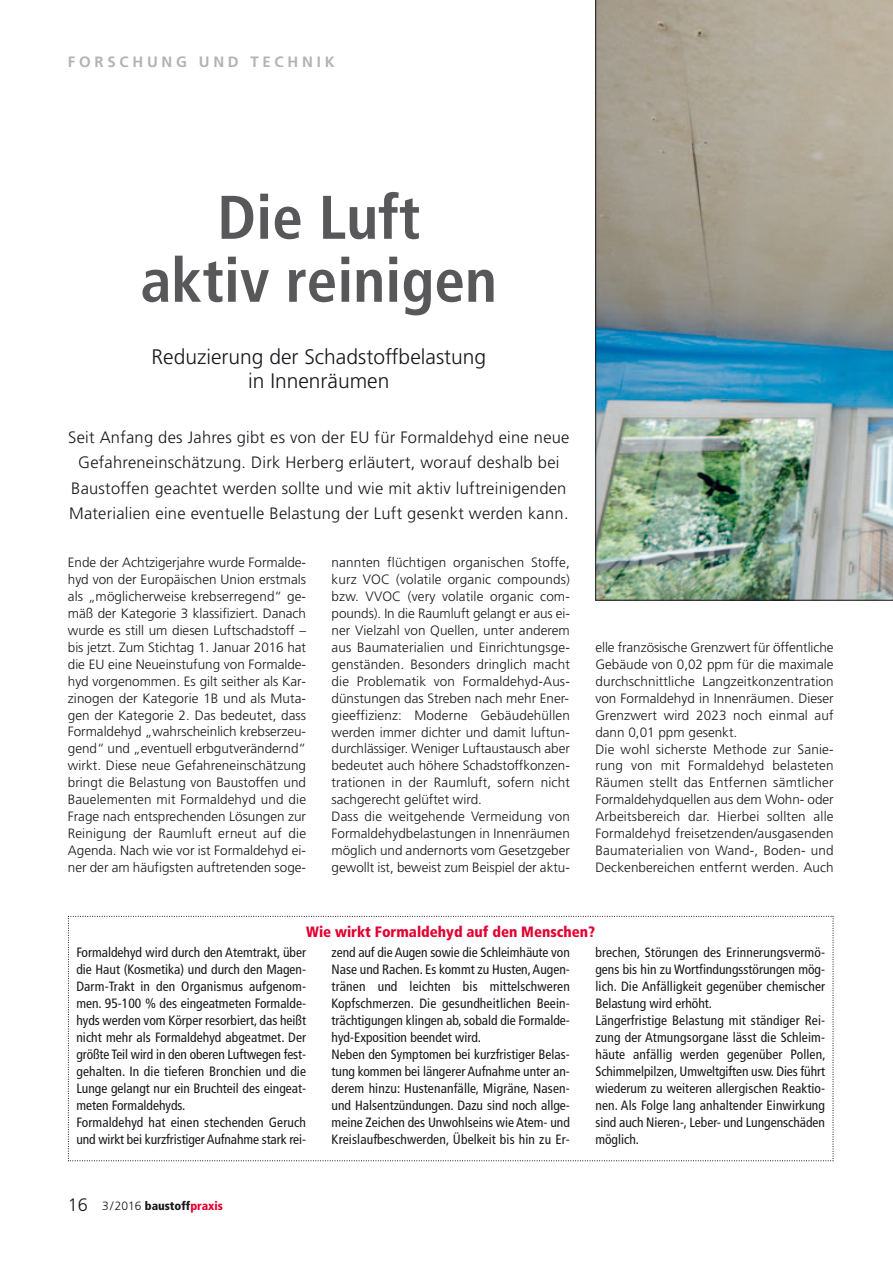
<style>
.page{position:relative;width:893px;height:1263px;background:#fff}
.page>*{position:absolute;margin:0;border:0;box-sizing:border-box;transform-origin:0 0}
.t1{font:700 condensed 61.5px/63px "Frutiger";color:#58585a;text-align:center}
.t2{font:300 21px/24px "Frutiger";color:#1a171c;text-align:center}
.t3{font:300 16.5px/25.5px "Frutiger";letter-spacing:.015em;color:#1a171c;text-align:center}
.t4{font:900 condensed 15px "Frutiger";color:#e20030}
.t5{font:700 15px "Frutiger";letter-spacing:.25em;color:#b2b3b5}
.t6{font:300 13.5px/17px "Frutiger";letter-spacing:.005em;color:#1a171c}
.t7{font:condensed 13.5px/17px "Frutiger";color:#1a171c}
.t8{font:900 condensed 12px "Frutiger";color:#1a171c}
.s1{font-weight:300;font-stretch:normal;font-size:18px}
.s2{font-weight:300;font-stretch:normal}
.s3{color:#e20030}
</style>
<div class="page">
<img style="left:595px;top:0;width:297px;height:601px">
<svg style="left:68px;top:916px;width:765px;height:245px"></svg>
<p class="t5" style="left:68px;top:55px;width:268px">FORSCHUNG UND TECHNIK</p>
<h1 class="t1" style="left:141px;top:191px;width:358px">Die Luft<br>aktiv reinigen</h1>
<h2 class="t2" style="left:151px;top:346px;width:336px">Reduzierung der Schadstoffbelastung in Innenräumen</h2>
<p class="t3" style="left:68px;top:426px;width:503px">Seit Anfang des Jahres gibt es von der EU für Formaldehyd eine neue Gefahreneinschätzung. Dirk Herberg erläutert, worauf deshalb bei Baustoffen geachtet werden sollte und wie mit aktiv luftreinigenden Materialien eine eventuelle Belastung der Luft gesenkt werden kann.</p>
<p class="t6" style="left:68px;top:554px;width:240px;text-align:justify">Ende der Achtzigerjahre wurde Formalde&shy;hyd von der Europäischen Union erstmals als „möglicherweise krebserregend“ ge&shy;mäß der Kategorie 3 klassifiziert. Danach wurde es still um diesen Luftschadstoff – bis jetzt. Zum Stichtag 1. Januar 2016 hat die EU eine Neueinstufung von Formalde&shy;hyd vorgenommen. Es gilt seither als Kar&shy;zinogen der Kategorie 1B und als Muta&shy;gen der Kategorie 2. Das bedeutet, dass Formaldehyd „wahrscheinlich krebserzeu&shy;gend“ und „eventuell erbgutverändernd“ wirkt. Diese neue Gefahreneinschätzung bringt die Belastung von Baustoffen und Bauelementen mit Formaldehyd und die Frage nach entsprechenden Lösungen zur Reinigung der Raumluft erneut auf die Agenda. Nach wie vor ist Formaldehyd ei&shy;ner der am häufigsten auftretenden soge-</p>
<p class="t6" style="left:331px;top:554px;width:240px">nannten flüchtigen organischen Stoffe, kurz VOC (volatile organic compounds) bzw. VVOC (very volatile organic com&shy;pounds). In die Raumluft gelangt er aus ei&shy;ner Vielzahl von Quellen, unter anderem aus Baumaterialien und Einrichtungsge&shy;genständen. Besonders dringlich macht die Problematik von Formaldehyd-Aus&shy;dünstungen das Streben nach mehr Ener&shy;gieeffizienz: Moderne Gebäudehüllen werden immer dichter und damit luftun&shy;durchlässiger. Weniger Luftaustausch aber bedeutet auch höhere Schadstoffkonzen&shy;trationen in der Raumluft, sofern nicht sachgerecht gelüftet wird.<br>Dass die weitgehende Vermeidung von Formaldehydbelastungen in Innenräumen möglich und andernorts vom Gesetzgeber gewollt ist, beweist zum Beispiel der aktu-</p>
<p class="t6" style="left:595px;top:639px;width:240px">elle französische Grenzwert für öffentliche Gebäude von 0,02 ppm für die maximale durchschnittliche Langzeitkonzentration von Formaldehyd in Innenräumen. Dieser Grenzwert wird 2023 noch einmal auf dann 0,01 ppm gesenkt.<br>Die wohl sicherste Methode zur Sanie&shy;rung von mit Formaldehyd belasteten Räumen stellt das Entfernen sämtlicher Formaldehydquellen aus dem Wohn- oder Arbeitsbereich dar. Hierbei sollten alle Formaldehyd freisetzenden/ausgasenden Baumaterialien von Wand-, Boden- und Deckenbereichen entfernt werden. Auch</p>
<p class="t4" style="left:306px;top:926px;width:290px">Wie wirkt Formaldehyd auf den Menschen?</p>
<p class="t7" style="left:331px;top:945px;width:240px">zend auf die Augen sowie die Schleimhäute von Nase und Rachen. Es kommt zu Husten, Augen&shy;tränen und leichten bis mittelschweren Kopfschmerzen. Die gesundheitlichen Beein&shy;trächtigungen klingen ab, sobald die Formalde&shy;hyd-Exposition beendet wird.<br>Neben den Symptomen bei kurzfristiger Belas&shy;tung kommen bei längerer Aufnahme unter an&shy;derem hinzu: Hustenanfälle, Migräne, Nasen&shy;und Halsentzündungen. Dazu sind noch allge&shy;meine Zeichen des Unwohlseins wie Atem- und Kreislaufbeschwerden, Übelkeit bis hin zu Er-</p>
<p class="t7" style="left:76px;top:945px;width:231px">Formaldehyd wird durch den Atemtrakt, über die Haut (Kosmetika) und durch den Magen-Darm-Trakt in den Organismus aufgenom&shy;men. 95-100 % des eingeatmeten Formalde&shy;hyds werden vom Körper resorbiert, das heißt nicht mehr als Formaldehyd abgeatmet. Der größte Teil wird in den oberen Luftwegen fest&shy;gehalten. In die tieferen Bronchien und die Lunge gelangt nur ein Bruchteil des eingeat&shy;meten Formaldehyds.<br>Formaldehyd hat einen stechenden Geruch und wirkt bei kurzfristiger Aufnahme stark rei-</p>
<p class="t7" style="left:595px;top:945px;width:232px">brechen, Störungen des Erinnerungsvermö&shy;gens bis hin zu Wortfindungsstörungen mög&shy;lich. Die Anfälligkeit gegenüber chemischer Belastung wird erhöht.<br>Längerfristige Belastung mit ständiger Rei&shy;zung der Atmungsorgane lässt die Schleim&shy;häute anfällig werden gegenüber Pollen, Schimmelpilzen, Umweltgiften usw. Dies führt wiederum zu weiteren allergischen Reaktio&shy;nen. Als Folge lang anhaltender Einwirkung sind auch Nieren-, Leber- und Lungenschäden möglich.</p>
<p class="t8" style="left:68px;top:1201px;width:156px"><span class="s1">16</span> <span class="s2">3/2016</span> baustoff<span class="s3">praxis</span></p>
</div>
